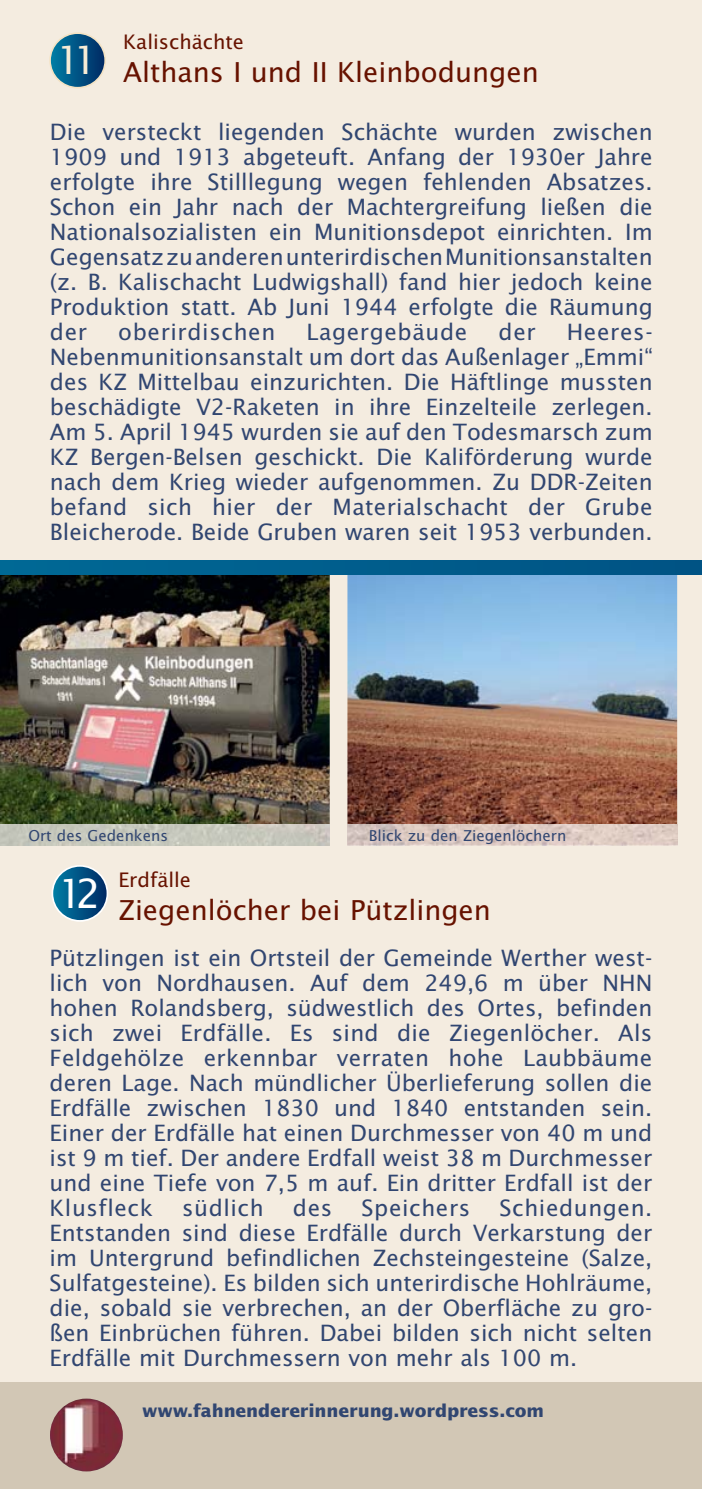
<style>
.page{position:relative;width:702px;height:1489px;background:#fff}
.page>*{position:absolute;margin:0;border:0;box-sizing:border-box;transform-origin:0 0}
.t1{font:27.5px "Lucida Sans";color:#671200}
.t2{font:22.5px/25px "Lucida Sans";color:#314671;text-align:justify}
.t3{font:22.5px "Lucida Sans";letter-spacing:.03em;color:#314671}
.t4{font:22.5px "Lucida Sans";letter-spacing:.025em;color:#314671}
.t5{font:20px "Lucida Sans";color:#671200}
.t6{font:700 17.5px "Lucida Sans";letter-spacing:-.01em;color:#314671}
.t7{font:15px "Lucida Sans";color:#314671}
</style>
<div class="page">
<div style="left:0;top:0;width:702px;height:1488px;background:#f4ece0"></div>
<div style="left:0;top:1382px;width:702px;height:106px;background:#d2c7b5"></div>
<svg style="left:50px;top:33px;width:55px;height:55px;background:#095987"></svg>
<div style="left:49px;top:32px;width:57px;height:56px;border:2px solid #f4e3c4;border-radius:50%"></div>
<img style="left:0;top:574px;width:330px;height:250px">
<img style="left:0;top:824px;width:330px;height:21px">
<img style="left:347px;top:574px;width:330px;height:250px">
<img style="left:347px;top:824px;width:330px;height:21px">
<div style="left:0;top:560px;width:702px;height:14px;background:#005d8d"></div>
<svg style="left:52px;top:865px;width:55px;height:55px;background:#085988"></svg>
<div style="left:52px;top:865px;width:56px;height:56px;border:2px solid #fff;border-radius:50%"></div>
<img style="left:50px;top:1398px;width:73px;height:73px;border-radius:50%">
<p class="t5" style="left:123px;top:33px;width:122px">Kalischächte</p>
<p class="t1" style="left:56px;top:61px;width:483px"><sup>11</sup> Althans I und II Kleinbodungen</p>
<p class="t2" style="left:50px;top:121px;width:604px">Die versteckt liegenden Schächte wurden zwischen 1909 und 1913 abgeteuft. Anfang der 1930er Jahre erfolgte ihre Stilllegung wegen fehlenden Absatzes.<br>Schon ein Jahr nach der Machtergreifung ließen die Nationalsozialisten ein Munitionsdepot einrichten. Im Gegensatz zu anderen unterirdischen Munitionsanstalten (z. B. Kalischacht Ludwigshall) fand hier jedoch keine Produktion statt. Ab Juni 1944 erfolgte die Räumung der</p>
<p class="t3" style="left:118px;top:322px;width:159px">oberirdischen</p>
<p class="t3" style="left:306px;top:322px;width:162px">Lagergebäude</p>
<p class="t2" style="left:498px;top:321px;width:39px">der</p>
<p class="t2" style="left:50px;top:321px;width:604px;text-indent:516px">Heeres-Nebenmunitionsanstalt um dort das Außenlager „Emmi“ des KZ Mittelbau einzurichten. Die Häftlinge mussten beschädigte V2-Raketen in ihre Einzelteile zerlegen.<br>Am 5. April 1945 wurden sie auf den Todesmarsch zum KZ Bergen-Belsen geschickt. Die Kaliförderung wurde nach dem Krieg wieder aufgenommen. Zu DDR-Zeiten befand sich hier der Materialschacht der Grube Bleicherode. Beide Gruben waren seit 1953 verbunden.</p>
<p class="t7" style="left:28px;top:829px;width:141px">Ort des Gedenkens</p>
<p class="t7" style="left:369px;top:829px;width:199px">Blick zu den Ziegenlöchern</p>
<p class="t5" style="left:118px;top:871px;width:74px">Erdfälle</p>
<p class="t1" style="left:58px;top:898px;width:434px"><sup>12</sup> Ziegenlöcher bei Pützlingen</p>
<p class="t2" style="left:50px;top:946px;width:604px">Pützlingen ist ein Ortsteil der Gemeinde Werther west&shy;lich von Nordhausen. Auf dem 249,6 m über NHN hohen Rolandsberg, südwestlich des Ortes, befinden sich zwei Erdfälle. Es sind die Ziegenlöcher. Als Feldgehölze erkennbar verraten hohe Laubbäume deren Lage. Nach mündlicher Überlieferung sollen die Erdfälle zwischen 1830 und 1840 entstanden sein.<br>Einer der Erdfälle hat einen Durchmesser von 40 m und ist 9 m tief. Der andere Erdfall weist 38 m Durchmesser und eine Tiefe von 7,5 m auf. Ein dritter Erdfall ist der Klusfleck</p>
<p class="t2" style="left:50px;top:1196px;width:604px;text-indent:450px">Schiedungen.<br>Entstanden sind diese Erdfälle durch Verkarstung der im Untergrund befindlichen Zechsteingesteine (Salze, Sulfatgesteine). Es bilden sich unterirdische Hohlräume, die, sobald sie verbrechen, an der Oberfläche zu gro&shy;ßen Einbrüchen führen. Dabei bilden sich nicht selten Erdfälle mit Durchmessern von mehr als 100 m.</p>
<p class="t6" style="left:142px;top:1403px;width:403px">www.fahnendererinnerung.wordpress.com</p>
<p class="t4" style="left:182px;top:1197px;width:83px">südlich</p>
<p class="t2" style="left:293px;top:1196px;width:41px">des</p>
<p class="t4" style="left:361px;top:1197px;width:110px">Speichers</p>
</div>
